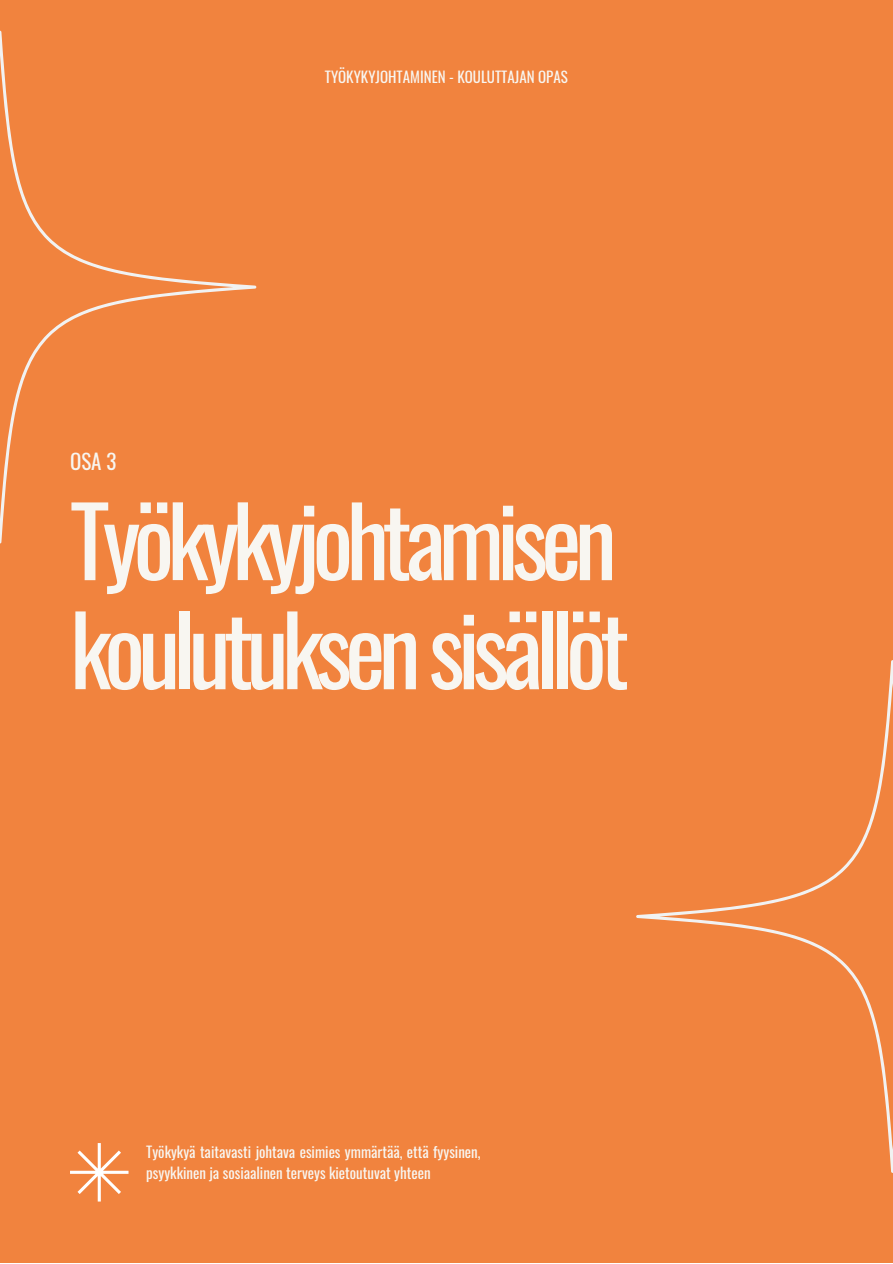
<style>
.page{position:relative;width:893px;height:1264px;background:#fff}
.page>*{position:absolute;margin:0;border:0;box-sizing:border-box;transform-origin:0 0}
.t1{font:95.85px/109.1px "Oswald";letter-spacing:-.07em;color:#f8f6f1}
.t2{font:21px "Oswald";color:#f8f6f1}
.t3{font:15px/20.2px "Oswald";color:#f8f6f1}
</style>
<div class="page">
<div style="left:0;top:0;width:892px;height:1262px;background:#f1833e"></div>
<svg style="left:70px;top:1143px;width:58px;height:58px"></svg>
<svg style="left:0;top:31px;width:256px;height:512px"></svg>
<svg style="left:636px;top:660px;width:256px;height:512px"></svg>
<p class="t2" style="left:70px;top:445px;width:48px">OSA 3</p>
<p class="t3" style="left:325px;top:67px;width:244px">TYÖKYKYJOHTAMINEN - KOULUTTAJAN OPAS</p>
<p class="t1" style="left:70px;top:482px;width:561px">Työkykyjohtamisen koulutuksen sisällöt</p>
<p class="t3" style="left:146px;top:1141px;width:336px">Työkykyä taitavasti johtava esimies ymmärtää, että fyysinen, psyykkinen ja sosiaalinen terveys kietoutuvat yhteen</p>
</div>
